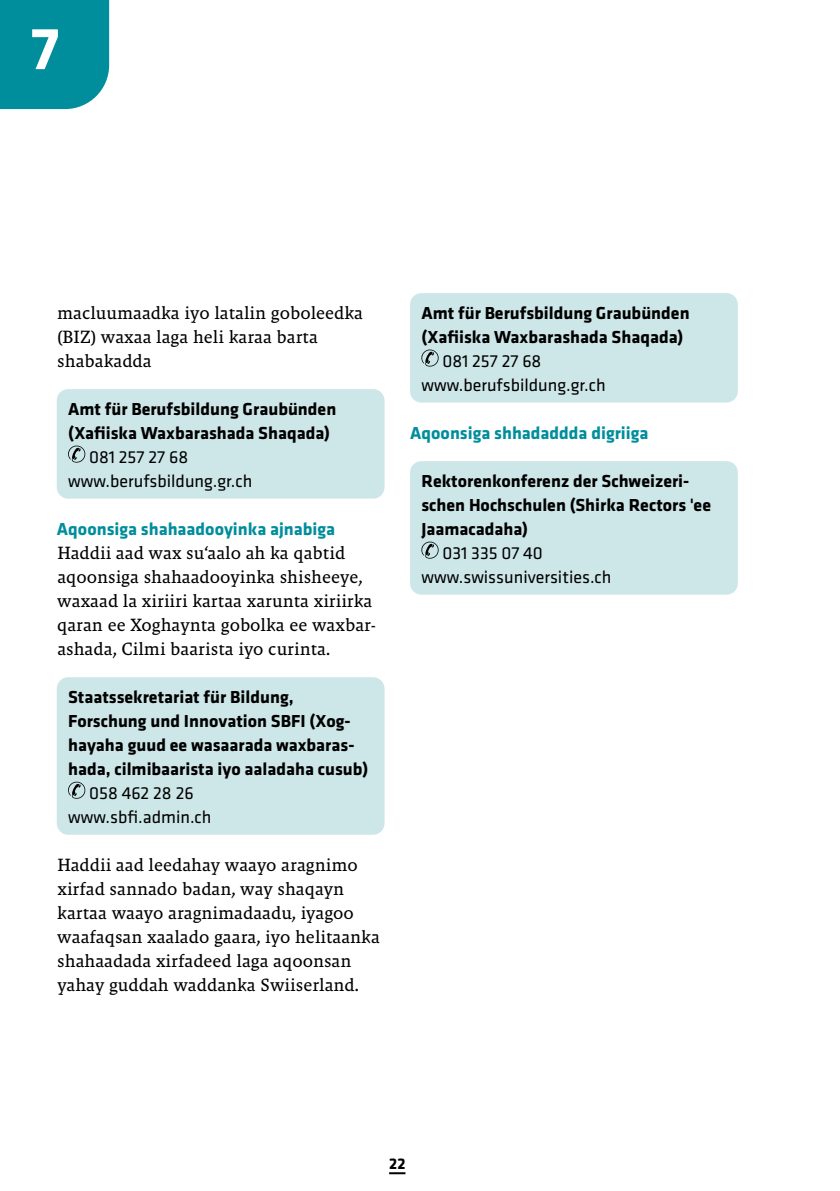
<style>
.page{position:relative;width:840px;height:1191px;background:#fff}
.page>*{position:absolute;margin:0;border:0;box-sizing:border-box;transform-origin:0 0}
.t1{font:700 61.6px "Klavika";color:#fff}
.t2{font:18px/24px "Malaga Reg";color:#000}
.t3{font:700 18px/24px "Klavika";color:#000}
.t4{font:18px/24px "Klavika";color:#000}
.t5{font:700 18px "Klavika";color:#008d9c}
.t6{font:700 16px "Klavika";color:#000}
</style>
<div class="page">
<svg style="left:389px;top:1172px;width:16px;height:2px"></svg>
<div style="left:57px;top:389px;width:327px;height:109px;background:#cde6e8;border-radius:11px"></div>
<svg style="left:68px;top:445px;width:17px;height:17px"></svg>
<div style="left:410px;top:293px;width:327px;height:109px;background:#cde6e8;border-radius:11px"></div>
<svg style="left:421px;top:349px;width:17px;height:17px"></svg>
<div style="left:410px;top:461px;width:327px;height:133px;background:#cde6e8;border-radius:11px"></div>
<svg style="left:421px;top:541px;width:17px;height:17px"></svg>
<div style="left:57px;top:677px;width:327px;height:157px;background:#cde6e8;border-radius:11px"></div>
<svg style="left:68px;top:781px;width:17px;height:17px"></svg>
<div style="left:0;top:0;width:109px;height:109px;background:#008d9c"></div>
<h1 class="t1" style="left:31px;top:15px;width:30px">7</h1>
<p class="t2" style="left:57px;top:300px;width:307px">macluumaadka iyo latalin goboleedka (BIZ) waxaa laga heli karaa barta shabakadda</p>
<p class="t3" style="left:68px;top:397px;width:269px">Amt für Berufsbildung Graubünden (Xafiiska Waxbarashada Shaqada)</p>
<p class="t4" style="left:68px;top:445px;width:186px;text-indent:21px">081 257 27 68 www.berufsbildung.gr.ch</p>
<p class="t5" style="left:57px;top:519px;width:279px">Aqoonsiga shahaadooyinka ajnabiga</p>
<p class="t2" style="left:57px;top:540px;width:320px">Haddii aad wax su‘aalo ah ka qabtid aqoonsiga shahaadooyinka shisheeye, waxaad la xiriiri kartaa xarunta xiriirka qaran ee Xoghaynta gobolka ee waxbar&shy;ashada, Cilmi baarista iyo curinta.</p>
<p class="t3" style="left:68px;top:685px;width:301px">Staatssekretariat für Bildung, Forschung und Innovation SBFI (Xog&shy;hayaha guud ee wasaarada waxbaras&shy;hada, cilmibaarista iyo aaladaha cusub)</p>
<p class="t4" style="left:68px;top:781px;width:145px;text-align:center">058 462 28 26 www.sbfi.admin.ch</p>
<p class="t2" style="left:57px;top:852px;width:324px">Haddii aad leedahay waayo aragnimo xirfad sannado badan, way shaqayn kartaa waayo aragnimadaadu, iyagoo waafaqsan xaalado gaara, iyo helitaanka shahaadada xirfadeed laga aqoonsan yahay guddah waddanka Swiiserland.</p>
<p class="t3" style="left:421px;top:301px;width:269px">Amt für Berufsbildung Graubünden (Xafiiska Waxbarashada Shaqada)</p>
<p class="t4" style="left:421px;top:349px;width:186px;text-indent:21px">081 257 27 68 www.berufsbildung.gr.ch</p>
<p class="t5" style="left:410px;top:423px;width:239px">Aqoonsiga shhadaddda digriiga</p>
<p class="t3" style="left:421px;top:469px;width:291px">Rektorenkonferenz der Schweizeri&shy;schen Hochschulen (Shirka Rectors 'ee<br>Jaamacadaha)</p>
<p class="t4" style="left:421px;top:541px;width:191px;text-indent:21px">031 335 07 40 www.swissuniversities.ch</p>
<p class="t6" style="left:389px;top:1155px;width:18px">22</p>
</div>
